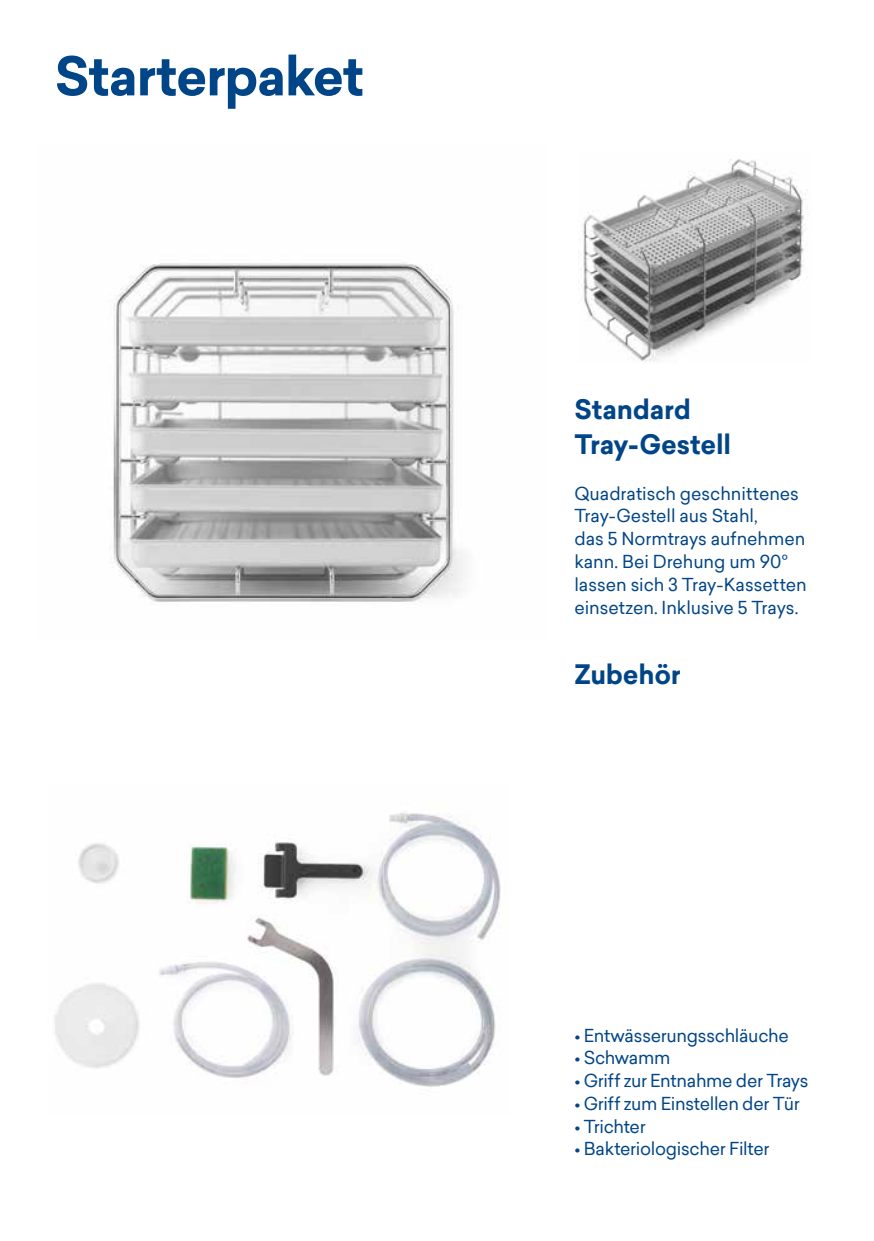
<style>
.page{position:relative;width:874px;height:1241px;background:#fff}
.page>*{position:absolute;margin:0;border:0;box-sizing:border-box;transform-origin:0 0}
.t1{font:700 52.5px "Sailec";letter-spacing:-.025em;color:#004587}
.t2{font:700 26.25px/35px "Sailec";letter-spacing:-.01em;color:#004587}
.t3{font:17.5px/22.8px "Sailec";letter-spacing:-.01em;color:#004587}
</style>
<div class="page">
<img style="left:55px;top:813px;width:446px;height:274px">
<img style="left:578px;top:159px;width:229px;height:203px">
<img style="left:113px;top:262px;width:350px;height:340px">
<h1 class="t1" style="left:55px;top:39px;width:311px">Starterpaket</h1>
<h2 class="t2" style="left:574px;top:392px;width:158px">Standard<br>Tray-Gestell</h2>
<p class="t3" style="left:574px;top:481px;width:234px">Quadratisch geschnittenes<br>Tray-Gestell aus Stahl,<br>das 5 Normtrays aufnehmen kann. Bei Drehung um 90° lassen sich 3 Tray-Kassetten einsetzen. Inklusive 5 Trays.</p>
<h2 class="t2" style="left:574px;top:656px;width:108px">Zubehör</h2>
<p class="t3" style="left:574px;top:1023px;width:216px">• Entwässerungsschläuche</p>
<p class="t3" style="left:574px;top:1046px;width:97px">• Schwamm</p>
<p class="t3" style="left:574px;top:1068px;width:236px">• Griff zur Entnahme der Trays</p>
<p class="t3" style="left:574px;top:1091px;width:227px">• Griff zum Einstellen der Tür</p>
<p class="t3" style="left:574px;top:1114px;width:73px">• Trichter</p>
<p class="t3" style="left:574px;top:1137px;width:196px">• Bakteriologischer Filter</p>
</div>
